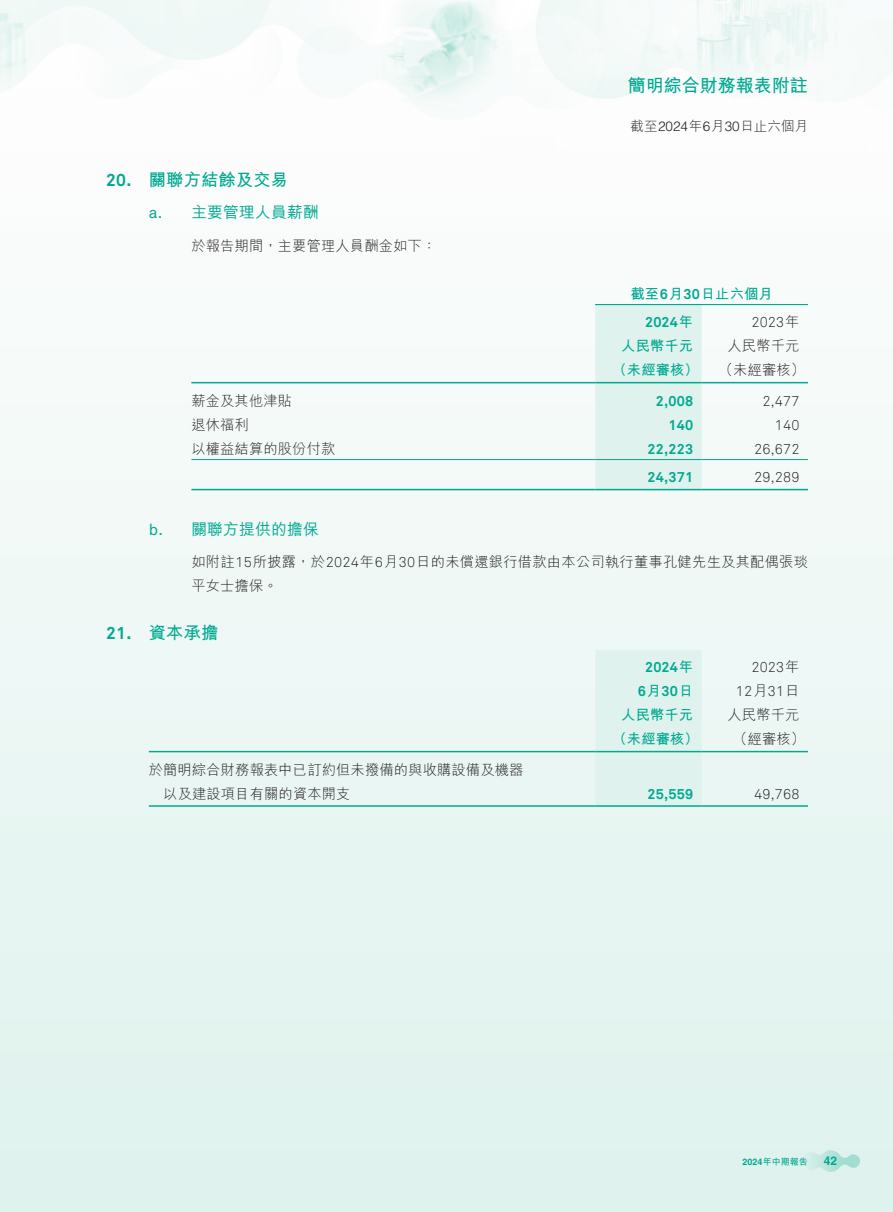
<style>
.page{position:relative;width:893px;height:1212px;background:#fff}
.page>*{position:absolute;margin:0;border:0;box-sizing:border-box;transform-origin:0 0}
.t1{font:700 18px "M Hei HK";color:#00a990}
.t2{font:700 17.25px "M Hei HK";letter-spacing:.01em;color:#00a990}
.t3{font:700 17.25px "Akkurat Pro";color:#00a990}
.t4{font:500 15.75px "M Hei HK";letter-spacing:.015em;color:#00a990}
.t5{font:15.75px "Akkurat Pro";color:#00a990}
.t6{font:300 14.25px/24px "M Hei HK";letter-spacing:.01em;color:#231f20}
.t7{font:14.25px/24px "Akkurat Light Pro";letter-spacing:.01em;color:#231f20;text-align:right}
.t8{font:700 14.25px/24px "Akkurat Pro";letter-spacing:.01em;color:#00a990;text-align:center}
.t9{font:700 14.25px "M Hei HK";letter-spacing:.01em;color:#00a990}
.t10{font:300 13.5px "M Hei HK";color:#231f20}
.t11{font:700 12px "Helvetica LT Std";color:#00a990}
.t12{font:700 9px "M Hei HK";color:#00a990}
.s1{font-family:"Helvetica LT Std"}
.s2{font-family:"Akkurat Pro"}
.s3{font-family:"M Hei HK";font-weight:300}
.s4{font-family:"M Hei HK"}
.s5{font-family:"Akkurat Light Pro";font-weight:400}
</style>
<div class="page">
<svg style="left:802px;top:1150px;width:58px;height:22px"></svg>
<div style="left:595px;top:305px;width:107px;height:184px;background:#dff2ee"></div>
<hr style="left:595px;top:304px;width:213px;height:1px;background:#00a990">
<hr style="left:191px;top:382px;width:404px;height:1px;background:#00a990">
<hr style="left:595px;top:382px;width:107px;height:1px;background:#00a990">
<hr style="left:702px;top:382px;width:106px;height:1px;background:#00a990">
<hr style="left:191px;top:459px;width:404px;height:1px;background:#00a990">
<hr style="left:595px;top:459px;width:107px;height:1px;background:#00a990">
<hr style="left:702px;top:459px;width:106px;height:1px;background:#00a990">
<hr style="left:191px;top:489px;width:404px;height:1px;background:#00a990">
<hr style="left:595px;top:489px;width:107px;height:1px;background:#00a990">
<hr style="left:702px;top:489px;width:106px;height:1px;background:#00a990">
<div style="left:595px;top:650px;width:107px;height:155px;background:#dff2ee"></div>
<hr style="left:149px;top:751px;width:446px;height:1px;background:#00a990">
<hr style="left:595px;top:751px;width:107px;height:1px;background:#00a990">
<hr style="left:702px;top:751px;width:106px;height:1px;background:#00a990">
<hr style="left:149px;top:805px;width:446px;height:2px;background:#00a990">
<hr style="left:595px;top:805px;width:107px;height:2px;background:#00a990">
<hr style="left:702px;top:805px;width:106px;height:2px;background:#00a990">
<p class="t3" style="left:106px;top:169px;width:27px">20.</p>
<p class="t3" style="left:106px;top:622px;width:27px">21.</p>
<p class="t1" style="left:628px;top:72px;width:182px">簡明綜合財務報表附註</p>
<p class="t2" style="left:149px;top:167px;width:141px">關聯方結餘及交易</p>
<p class="t5" style="left:149px;top:203px;width:15px">.a</p>
<p class="t4" style="left:191px;top:201px;width:129px">主要管理人員薪酬</p>
<p class="t6" style="left:191px;top:233px;width:246px">於報告期間，主要管理人員酬金如下：</p>
<p class="t5" style="left:149px;top:520px;width:16px">b.</p>
<p class="t6" style="left:191px;top:388px;width:102px">薪金及其他津貼</p>
<p class="t6" style="left:191px;top:412px;width:59px">退休福利</p>
<p class="t6" style="left:191px;top:436px;width:145px">以權益結算的股份付款</p>
<p class="t4" style="left:191px;top:517px;width:129px">關聯方提供的擔保</p>
<p class="t10" style="left:631px;top:119px;width:179px">截至<span class="s1">2024</span>年<span class="s1">6</span>月<span class="s1">30</span>日止六個月</p>
<p class="t9" style="left:630px;top:283px;width:144px">截至<span class="s2">6</span>月<span class="s2">30</span>日止六個月</p>
<p class="t7" style="left:751px;top:310px;width:49px">2023<span class="s3">年</span></p>
<p class="t8" style="left:645px;top:310px;width:50px">2024<span class="s4">年</span></p>
<p class="t9" style="left:621px;top:336px;width:73px">人民幣千元</p>
<p class="t6" style="left:727px;top:334px;width:73px">人民幣千元</p>
<p class="t9" style="left:613px;top:360px;width:88px">（未經審核）</p>
<p class="t6" style="left:719px;top:358px;width:88px">（未經審核(</p>
<p class="t8" style="left:656px;top:389px;width:39px">2,008</p>
<p class="t7" style="left:763px;top:389px;width:38px">2,477</p>
<p class="t8" style="left:668px;top:413px;width:26px">140</p>
<p class="t7" style="left:775px;top:413px;width:26px">140</p>
<p class="t8" style="left:648px;top:437px;width:47px">22,223</p>
<p class="t7" style="left:754px;top:437px;width:47px">26,672</p>
<p class="t8" style="left:648px;top:465px;width:47px">24,371</p>
<p class="t7" style="left:754px;top:465px;width:47px">29,289</p>
<p class="t6" style="left:191px;top:550px;width:618px">如附註<span class="s5">15</span>所披露，於<span class="s5">2024</span>年<span class="s5">6</span>月<span class="s5">30</span>日的未償還銀行借款由本公司執行董事孔健先生及其配偶張琰平女士擔保。</p>
<p class="t2" style="left:149px;top:620px;width:71px">資本承擔</p>
<p class="t8" style="left:638px;top:655px;width:57px">2024<span class="s4">年<br></span>6<span class="s4">月</span>30<span class="s4">日</span></p>
<p class="t7" style="left:736px;top:655px;width:65px">2023<span class="s3">年<br></span>12<span class="s3">月</span>31<span class="s3">日</span></p>
<p class="t6" style="left:727px;top:703px;width:73px">人民幣千元</p>
<p class="t9" style="left:621px;top:704px;width:73px">人民幣千元</p>
<p class="t6" style="left:149px;top:757px;width:376px">於簡明綜合財務報表中已訂約但未撥備的與收購設備及機器</p>
<p class="t6" style="left:163px;top:781px;width:189px">以及建設項目有關的資本開支</p>
<p class="t9" style="left:613px;top:728px;width:88px">（未經審核）</p>
<p class="t8" style="left:648px;top:782px;width:47px">25,559</p>
<p class="t6" style="left:733px;top:727px;width:73px">（經審核(</p>
<p class="t7" style="left:754px;top:782px;width:47px">49,768</p>
<p class="t12" style="left:742px;top:1155px;width:67px"><span class="s1">2024</span>年中期報告</p>
<p class="t11" style="left:824px;top:1153px;width:15px">42</p>
</div>
